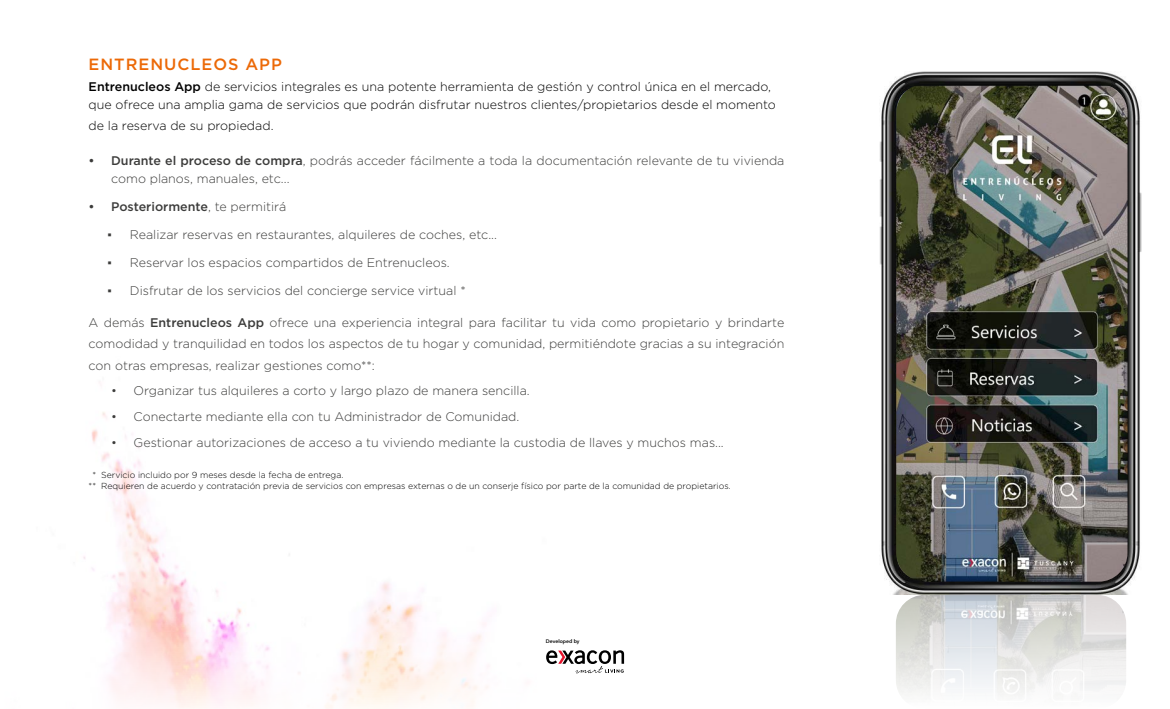
<style>
.page{position:relative;width:1170px;height:709px;background:#fff}
.page>*{position:absolute;margin:0;border:0;box-sizing:border-box;transform-origin:0 0}
.t1{font:500 16.25px "Gotham HTF";letter-spacing:.06em;color:#ec6907}
.t2{font:300 12.5px/21.2px "Gotham HTF";color:#3c3c3b}
.t3{font:300 12.5px/17.5px "Gotham HTF";color:#000}
.t4{font:500 12.5px "Gotham HTF";color:#3c3c3b}
.t5{font:300 8.75px/10.5px "Gotham HTF";color:#000}
.t6{font:600 5.12px "Avenir Next";color:#000}
.s1{font-weight:500}
.s2{font-weight:300}
.s3{font-family:"Arial";font-weight:400}
</style>
<div class="page">
<img style="left:83px;top:412px;width:495px;height:297px">
<img style="left:879px;top:72px;width:262px;height:522px">
<img style="left:896px;top:84px;width:231px;height:497px">
<img style="left:896px;top:595px;width:230px;height:100px">
<svg style="left:546px;top:650px;width:78px;height:23px"></svg>
<h1 class="t1" style="left:89px;top:55px;width:195px">ENTRENUCLEOS APP</h1>
<p class="t3" style="left:89px;top:78px;width:688px"><span class="s1">Entrenucleos App</span> de servicios integrales es una potente herramienta de gestión y control única en el mercado, que ofrece una amplia gama de servicios que podrán disfrutar nuestros clientes/propietarios desde el momento</p>
<p class="t3" style="left:89px;top:117px;width:186px">de la reserva de su propiedad.</p>
<p class="t2" style="left:111px;top:152px;width:674px;line-height:17.5px;text-indent:-22px"><span class="s1">• Durante el proceso de compra</span>, podrás acceder fácilmente a toda la documentación relevante de tu vivienda como planos, manuales, etc...</p>
<p class="t4" style="left:89px;top:199px;width:199px">• Posteriormente<span class="s2">, te permitirá</span></p>
<p class="t2" style="left:107px;top:224px;width:391px"><span class="s3">▪</span> Realizar reservas en restaurantes, alquileres de coches, etc...</p>
<p class="t2" style="left:107px;top:252px;width:344px"><span class="s3">▪</span> Reservar los espacios compartidos de Entrenucleos.</p>
<p class="t2" style="left:107px;top:280px;width:360px"><span class="s3">▪</span> Disfrutar de los servicios del concierge service virtual *</p>
<p class="t2" style="left:89px;top:312px;width:697px;text-align:justify">A demás <span class="s1">Entrenucleos App</span> ofrece una experiencia integral para facilitar tu vida como propietario y brindarte comodidad y tranquilidad en todos los aspectos de tu hogar y comunidad, permitiéndote gracias a su integración con otras empresas, realizar gestiones como**:</p>
<p class="t2" style="left:111px;top:380px;width:420px">• Organizar tus alquileres a corto y largo plazo de manera sencilla.</p>
<p class="t2" style="left:111px;top:406px;width:410px">• Conectarte mediante ella con tu Administrador de Comunidad.</p>
<p class="t2" style="left:111px;top:431px;width:614px">• Gestionar autorizaciones de acceso a tu viviendo mediante la custodia de llaves y muchos mas...</p>
<p class="t5" style="left:89px;top:470px;width:643px;text-indent:4px">* Servicio incluido por 9 meses desde la fecha de entrega.<br>** Requieren de acuerdo y contratación previa de servicios con empresas externas o de un conserje físico por parte de la comunidad de propietarios.</p>
<p class="t6" style="left:546px;top:637px;width:35px">Developed by</p>
</div>
